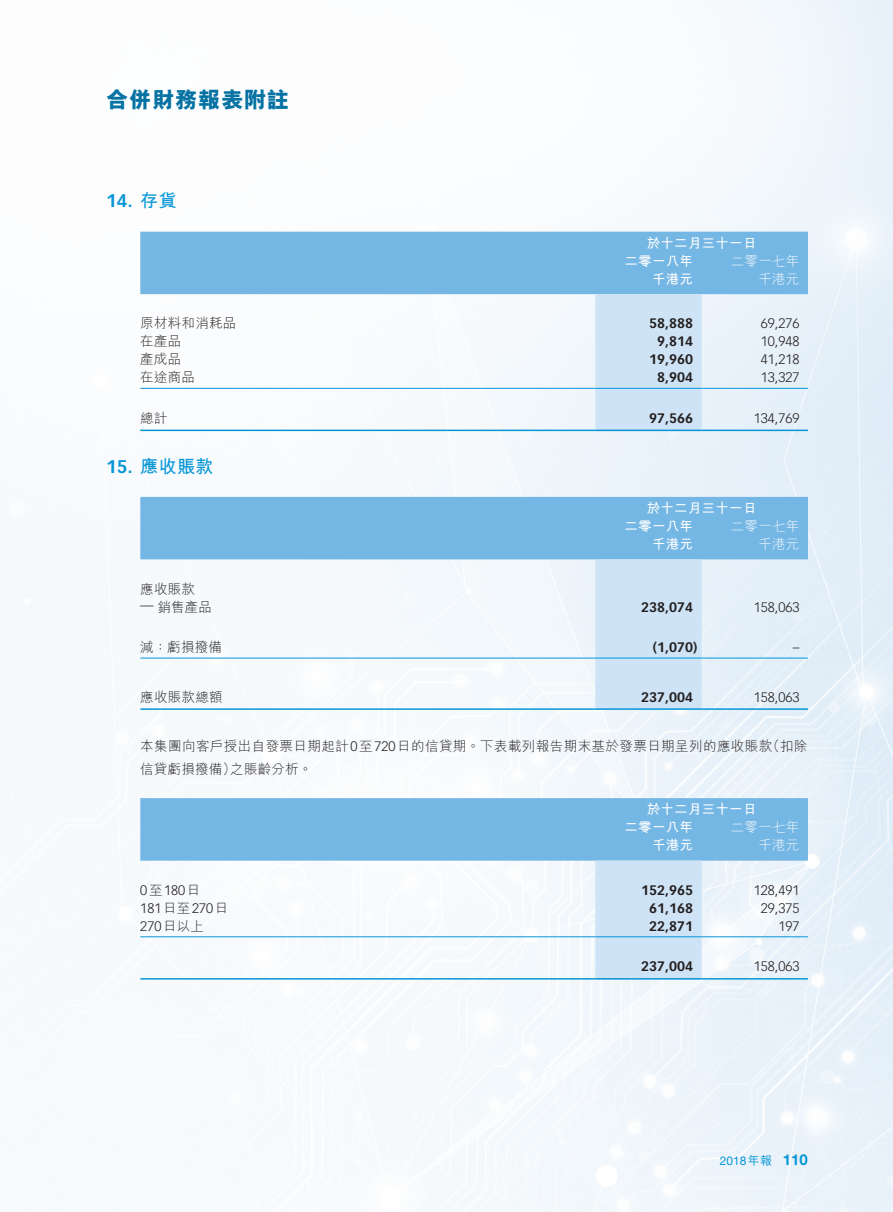
<style>
.page{position:relative;width:893px;height:1212px;background:#fff}
.page>*{position:absolute;margin:0;border:0;box-sizing:border-box;transform-origin:0 0}
.t1{font:800 22.5px "M Hei HK";letter-spacing:.02em;color:#0572a3}
.t2{font:700 18px "M Hei HK";color:#0696d7}
.t3{font:700 18px "Vectora LT Std";color:#0696d7}
.t4{font:700 15px "Helvetica Neue LT Std";color:#0696d7}
.t5{font:300 13.5px/22.5px "M Hei HK";letter-spacing:.03em;color:#231f20}
.t6{font:300 13.5px "Vectora LT Std";color:#231f20}
.t7{font:700 13.5px "Vectora LT Std";color:#231f20}
.t8{font:700 13.5px "M Hei HK";letter-spacing:.02em;color:#fff}
.t9{font:300 13.5px "M Hei HK";letter-spacing:.02em;color:#fff}
.t10{font:12px "Helvetica Neue LT Std";color:#0696d7}
.s1{font-family:"M Hei HK"}
.s2{font-family:"Vectora LT Std"}
.s3{font-family:"M Hei HK";font-weight:500}
</style>
<div class="page">
<img style="left:0;top:0;width:893px;height:1212px">
<svg style="left:140px;top:232px;width:668px;height:198px"></svg>
<hr style="left:140px;top:388px;width:455px;height:1px;background:#0696d7">
<hr style="left:595px;top:388px;width:107px;height:1px;background:#0696d7">
<hr style="left:702px;top:388px;width:106px;height:1px;background:#0696d7">
<hr style="left:140px;top:430px;width:455px;height:1px;background:#0696d7">
<hr style="left:595px;top:430px;width:107px;height:1px;background:#0696d7">
<hr style="left:702px;top:430px;width:106px;height:1px;background:#0696d7">
<svg style="left:140px;top:497px;width:668px;height:211px"></svg>
<hr style="left:140px;top:658px;width:455px;height:1px;background:#0696d7">
<hr style="left:595px;top:658px;width:107px;height:1px;background:#0696d7">
<hr style="left:702px;top:658px;width:106px;height:1px;background:#0696d7">
<hr style="left:140px;top:708px;width:455px;height:2px;background:#0696d7">
<hr style="left:595px;top:708px;width:107px;height:2px;background:#0696d7">
<hr style="left:702px;top:708px;width:106px;height:2px;background:#0696d7">
<svg style="left:140px;top:798px;width:668px;height:180px"></svg>
<hr style="left:140px;top:936px;width:455px;height:1px;background:#0696d7">
<hr style="left:595px;top:936px;width:107px;height:1px;background:#0696d7">
<hr style="left:702px;top:936px;width:106px;height:1px;background:#0696d7">
<hr style="left:140px;top:978px;width:455px;height:1px;background:#0696d7">
<hr style="left:595px;top:978px;width:107px;height:1px;background:#0696d7">
<hr style="left:702px;top:978px;width:106px;height:1px;background:#0696d7">
<h1 class="t1" style="left:106px;top:88px;width:185px">合併財務報表附註</h1>
<h2 class="t3" style="left:106px;top:190px;width:72px">14. <span class="s1">存貨</span></h2>
<p class="t8" style="left:647px;top:233px;width:111px">於十二月三十一日</p>
<p class="t9" style="left:731px;top:254px;width:70px">二零一七年</p>
<p class="t8" style="left:624px;top:251px;width:70px">二零一八年</p>
<p class="t8" style="left:652px;top:269px;width:43px">千港元</p>
<p class="t9" style="left:758px;top:272px;width:43px">千港元</p>
<p class="t5" style="left:140px;top:312px;width:98px">原材料和消耗品</p>
<p class="t7" style="left:649px;top:315px;width:45px">58,888</p>
<p class="t6" style="left:761px;top:316px;width:40px">69,276</p>
<p class="t5" style="left:140px;top:330px;width:43px">在產品</p>
<p class="t7" style="left:657px;top:333px;width:37px">9,814</p>
<p class="t6" style="left:761px;top:334px;width:40px">10,948</p>
<p class="t5" style="left:140px;top:348px;width:43px">產成品</p>
<p class="t7" style="left:649px;top:351px;width:45px">19,960</p>
<p class="t6" style="left:761px;top:352px;width:40px">41,218</p>
<p class="t5" style="left:140px;top:366px;width:56px">在途商品</p>
<p class="t7" style="left:657px;top:369px;width:37px">8,904</p>
<p class="t6" style="left:761px;top:370px;width:40px">13,327</p>
<p class="t5" style="left:140px;top:407px;width:29px">總計</p>
<h2 class="t2" style="left:106px;top:453px;width:109px"><span class="s2">15.</span> 應收賬款</h2>
<p class="t7" style="left:649px;top:410px;width:45px">97,566</p>
<p class="t6" style="left:754px;top:410px;width:47px">134,769</p>
<p class="t8" style="left:647px;top:498px;width:111px">於十二月三十一日</p>
<p class="t9" style="left:731px;top:519px;width:70px">二零一七年</p>
<p class="t8" style="left:624px;top:516px;width:70px">二零一八年</p>
<p class="t8" style="left:652px;top:534px;width:43px">千港元</p>
<p class="t9" style="left:758px;top:537px;width:43px">千港元</p>
<p class="t5" style="left:140px;top:577px;width:56px">應收賬款</p>
<p class="t5" style="left:157px;top:595px;width:56px">銷售產品</p>
<p class="t6" style="left:140px;top:597px;width:15px">—</p>
<p class="t7" style="left:641px;top:599px;width:53px">238,074</p>
<p class="t6" style="left:754px;top:599px;width:47px">158,063</p>
<p class="t5" style="left:140px;top:636px;width:83px">減：虧損撥備</p>
<p class="t7" style="left:653px;top:639px;width:46px">)1,070(</p>
<p class="t6" style="left:793px;top:640px;width:8px">–</p>
<p class="t5" style="left:140px;top:685px;width:84px">應收賬款總額</p>
<p class="t7" style="left:641px;top:689px;width:53px">237,004</p>
<p class="t6" style="left:754px;top:689px;width:47px">158,063</p>
<p class="t5" style="left:230px;top:735px;width:543px;text-indent:-90px">本集團向客戶授出自發票日期起計<span class="s2">0</span>至<span class="s2">720</span>日的信貸期。下表載列報告期末基於發票日期呈列的應收賬款之賬齡分析。</p>
<p class="t5" style="left:767px;top:735px;width:43px">（扣除</p>
<p class="t5" style="left:140px;top:757px;width:97px">信貸虧損撥備）</p>
<p class="t8" style="left:647px;top:800px;width:111px">於十二月三十一日</p>
<p class="t9" style="left:731px;top:820px;width:70px">二零一七年</p>
<p class="t8" style="left:624px;top:818px;width:70px">二零一八年</p>
<p class="t8" style="left:652px;top:836px;width:43px">千港元</p>
<p class="t9" style="left:758px;top:838px;width:43px">千港元</p>
<p class="t6" style="left:140px;top:882px;width:62px">0<span class="s1">至</span>180<span class="s1">日</span></p>
<p class="t7" style="left:641px;top:882px;width:53px">152,965</p>
<p class="t6" style="left:754px;top:882px;width:47px">128,491</p>
<p class="t6" style="left:140px;top:900px;width:89px">181<span class="s1">日至</span>270<span class="s1">日</span></p>
<p class="t7" style="left:649px;top:900px;width:45px">61,168</p>
<p class="t6" style="left:761px;top:900px;width:40px">29,375</p>
<p class="t6" style="left:140px;top:918px;width:65px">270<span class="s1">日以上</span></p>
<p class="t7" style="left:649px;top:918px;width:45px">22,871</p>
<p class="t6" style="left:778px;top:918px;width:23px">197</p>
<p class="t7" style="left:641px;top:958px;width:53px">237,004</p>
<p class="t6" style="left:754px;top:959px;width:47px">158,063</p>
<p class="t10" style="left:720px;top:1153px;width:54px">2018<span class="s3">年報</span></p>
<p class="t4" style="left:783px;top:1150px;width:27px">110</p>
</div>
